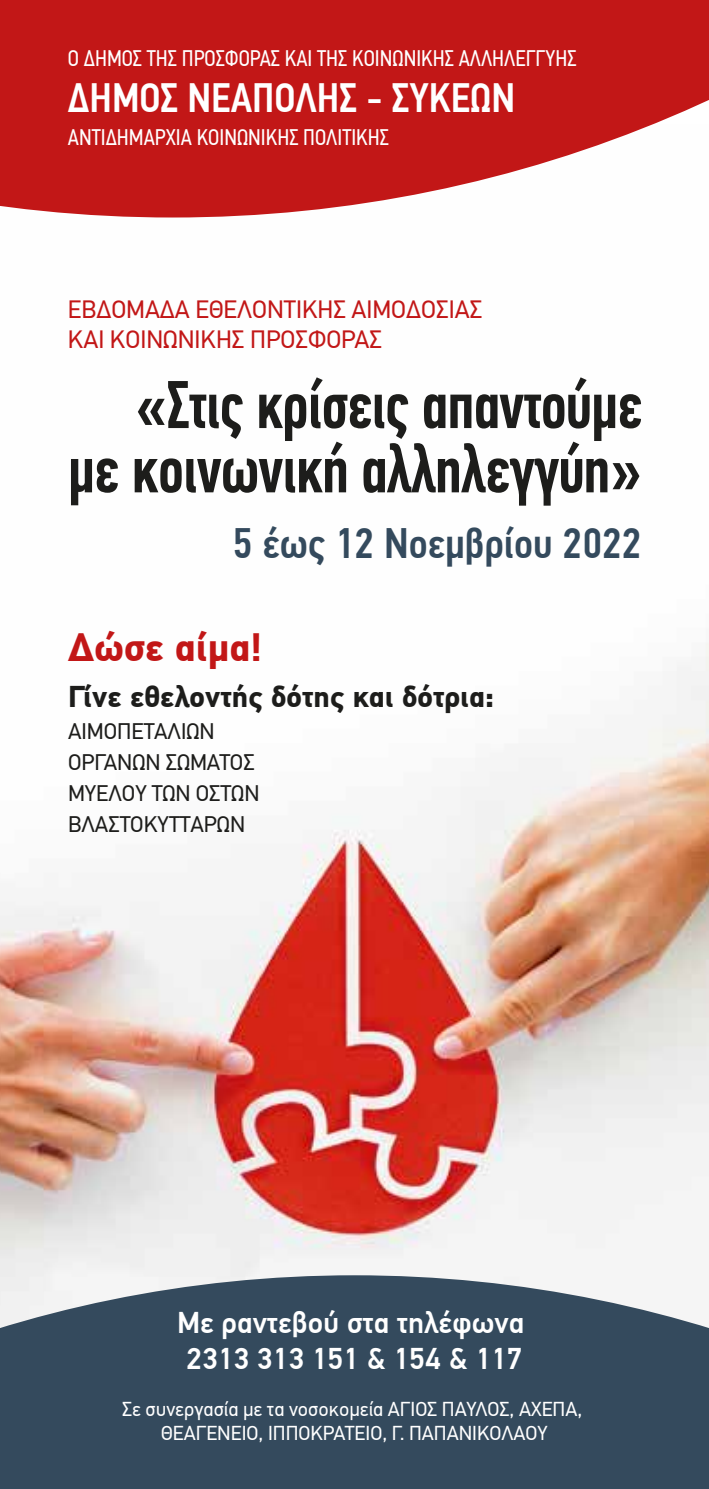
<style>
.page{position:relative;width:709px;height:1489px;background:#fff}
.page>*{position:absolute;margin:0;border:0;box-sizing:border-box;transform-origin:0 0}
.t1{font:500 67.5px/64.2px "PF Din Text Comp Pro";letter-spacing:-.01em;color:#1d1d1b;text-align:right}
.t2{font:500 42.5px "PF Din Text Cond Pro";color:#344a5d}
.t3{font:500 41px "PF Din Text Cond Pro";color:#fff}
.t4{font:700 39.5px "PF Din Text Pro";color:#c21717}
.t5{font:500 30px/36px "PF Din Text Pro";color:#fff;text-align:center}
.t6{font:700 30px "PF Din Text Pro";color:#1d1d1b}
.t7{font:25px/30px "PF Din Text Pro";color:#c21717}
.t8{font:22.5px "PF Din Text Cond Pro";color:#fff}
.t9{font:22.5px/31.2px "PF Din Text Pro";color:#1d1d1b}
.t10{font:20px/24.2px "PF Din Text Pro";color:#fff;text-align:center}
</style>
<div class="page">
<img style="left:0;top:217px;width:709px;height:1058px">
<svg style="left:0;top:0;width:709px;height:217px;background:#ca3636"></svg>
<svg style="left:0;top:1275px;width:709px;height:213px;background:#435869"></svg>
<p class="t8" style="left:68px;top:45px;width:510px">Ο ∆ΗΜΟΣ ΤΗΣ ΠΡΟΣΦΟΡΑΣ ΚΑΙ ΤΗΣ ΚΟΙΝΩΝΙΚΗΣ ΑΛΛΗΛΕΓΓΥΗΣ</p>
<h3 class="t3" style="left:68px;top:73px;width:448px">∆ΗΜΟΣ ΝΕΑΠΟΛΗΣ - ΣΥΚΕΩΝ</h3>
<p class="t8" style="left:68px;top:124px;width:322px">ΑΝΤΙ∆ΗΜΑΡΧΙΑ ΚΟΙΝΩΝΙΚΗΣ ΠΟΛΙΤΙΚΗΣ</p>
<p class="t7" style="left:68px;top:294px;width:416px">ΕΒ∆ΟΜΑ∆Α ΕΘΕΛΟΝΤΙΚΗΣ ΑΙΜΟ∆ΟΣΙΑΣ<br>ΚΑΙ ΚΟΙΝΩΝΙΚΗΣ ΠΡΟΣΦΟΡΑΣ</p>
<h1 class="t1" style="left:68px;top:373px;width:576px">«Στις κρίσεις απαντούµε µε κοινωνική αλληλεγγύη»</h1>
<h2 class="t2" style="left:233px;top:518px;width:410px">5 έως 12 Νοεµβρίου 2022</h2>
<h3 class="t4" style="left:68px;top:623px;width:196px">∆ώσε αίµα!</h3>
<h3 class="t6" style="left:68px;top:678px;width:428px">Γίνε εθελοντής δότης και δότρια:</h3>
<p class="t9" style="left:68px;top:715px;width:193px">ΑΙΜΟΠΕΤΑΛΙΩΝ<br>ΟΡΓΑΝΩΝ ΣΩΜΑΤΟΣ<br>ΜΥΕΛΟΥ ΤΩΝ ΟΣΤΩΝ<br>ΒΛΑΣΤΟΚΥΤΤΑΡΩΝ</p>
<h3 class="t5" style="left:177px;top:1305px;width:348px">Με ραντεβού στα τηλέφωνα<br>2313 313 151 &amp; 154 &amp; 117</h3>
<p class="t10" style="left:122px;top:1396px;width:462px">Σε συνεργασία µε τα νοσοκοµεία ΑΓΙΟΣ ΠΑΥΛΟΣ, ΑΧΕΠΑ,<br>ΘΕΑΓΕΝΕΙΟ, ΙΠΠΟΚΡΑΤΕΙΟ, Γ. ΠΑΠΑΝΙΚΟΛΑΟΥ</p>
</div>
